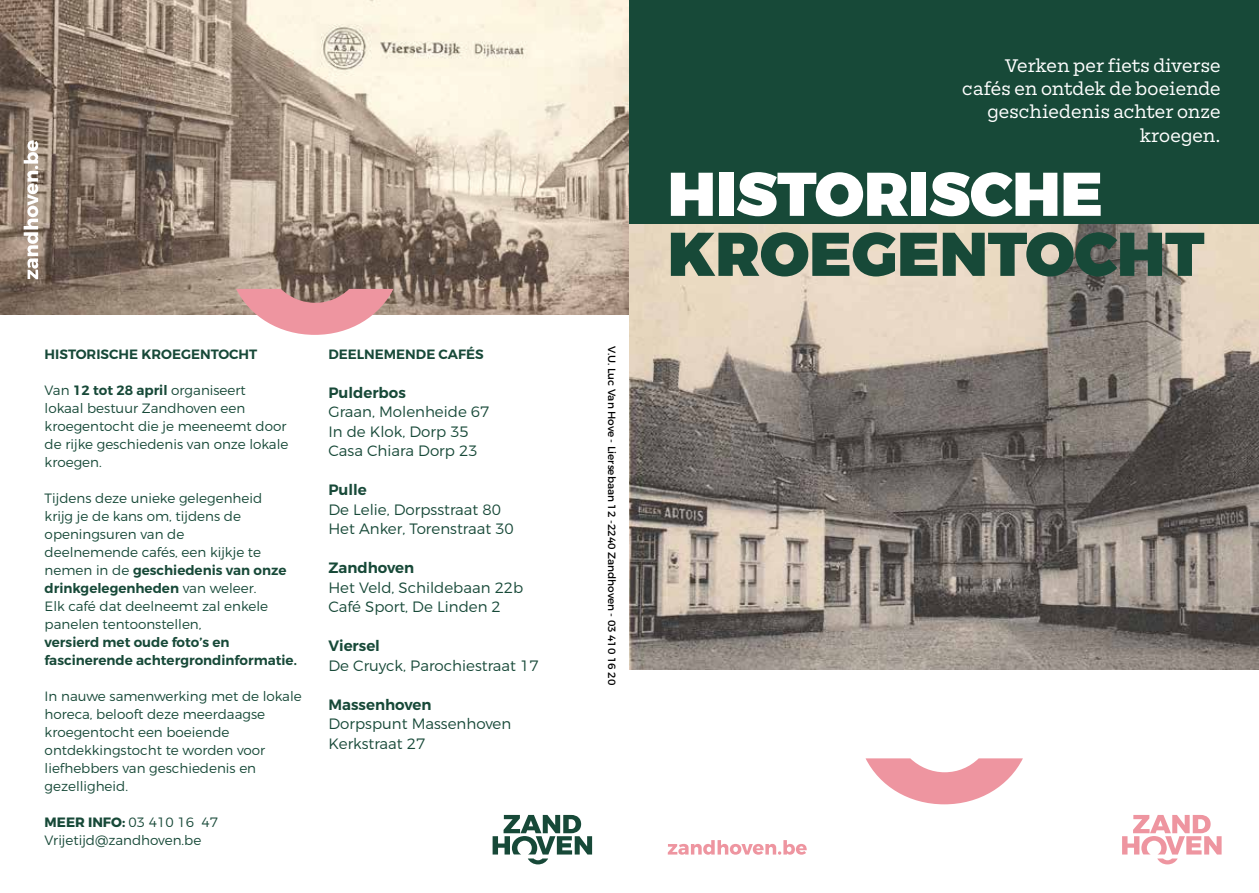
<style>
.page{position:relative;width:1259px;height:893px;background:#fff}
.page>*{position:absolute;margin:0;border:0;box-sizing:border-box;transform-origin:0 0}
.t1{font:900 61.5px "Montserrat";color:#174938}
.t2{font:900 61.5px "Montserrat";color:#fff}
.t3{font:19.5px/23.4px "Mortise";color:#fff;text-align:right}
.t4{font:300 15px/19.5px "Montserrat";color:#174938}
.t5{font:600 15px "Montserrat";color:#174938}
.t6{font:300 13.5px/18px "Montserrat";color:#174938}
.t7{font:600 13.5px/18px "Montserrat";color:#174938}
.t8{font:10.5px "Montserrat";color:#000}
.s1{font-weight:600}
.s2{font-weight:700}
</style>
<div class="page">
<img style="left:0;top:0;width:629px;height:315px">
<svg style="left:24px;top:140px;width:14px;height:139px"></svg>
<img style="left:629px;top:223px;width:630px;height:447px">
<div style="left:629px;top:0;width:630px;height:223px;background:#174938"></div>
<svg style="left:1122px;top:815px;width:99px;height:49px"></svg>
<svg style="left:668px;top:840px;width:139px;height:15px"></svg>
<svg style="left:865px;top:758px;width:158px;height:46px"></svg>
<svg style="left:236px;top:289px;width:157px;height:46px"></svg>
<svg style="left:492px;top:815px;width:100px;height:49px"></svg>
<p class="t7" style="left:45px;top:345px;width:214px">HISTORISCHE KROEGENTOCHT</p>
<p class="t6" style="left:45px;top:381px;width:245px">Van <span class="s1">12 tot 28 april</span> organiseert<br>lokaal bestuur Zandhoven een kroegentocht die je meeneemt door de rijke geschiedenis van onze lokale kroegen.</p>
<p class="t6" style="left:45px;top:489px;width:243px">Tijdens deze unieke gelegenheid krijg je de kans om, tijdens de openingsuren van de<br>deelnemende cafés, een kijkje te nemen in de <span class="s1">geschiedenis van onze drinkgelegenheden</span> van weleer.<br>Elk café dat deelneemt zal enkele panelen tentoonstellen,</p>
<p class="t7" style="left:45px;top:633px;width:254px">versierd met oude foto’s en fascinerende achtergrondinformatie.</p>
<p class="t6" style="left:45px;top:687px;width:259px">In nauwe samenwerking met de lokale horeca, belooft deze meerdaagse kroegentocht een boeiende ontdekkingstocht te worden voor liefhebbers van geschiedenis en gezelligheid.</p>
<p class="t6" style="left:45px;top:813px;width:175px"><span class="s2">MEER INFO:</span> 03 410 16 47<br>Vrijetijd@zandhoven.be</p>
<p class="t7" style="left:328px;top:345px;width:157px">DEELNEMENDE CAFÉS</p>
<p class="t5" style="left:328px;top:383px;width:79px">Pulderbos</p>
<p class="t4" style="left:328px;top:402px;width:163px">Graan, Molenheide 67<br>In de Klok, Dorp 35<br>Casa Chiara Dorp 23</p>
<p class="t5" style="left:328px;top:481px;width:40px">Pulle</p>
<p class="t4" style="left:328px;top:500px;width:187px">De Lelie, Dorpsstraat 80<br>Het Anker, Torenstraat 30</p>
<p class="t5" style="left:328px;top:559px;width:87px">Zandhoven</p>
<p class="t4" style="left:328px;top:578px;width:196px">Het Veld, Schildebaan 22b<br>Café Sport, De Linden 2</p>
<p class="t5" style="left:328px;top:637px;width:53px">Viersel</p>
<p class="t4" style="left:328px;top:656px;width:212px">De Cruyck, Parochiestraat 17</p>
<p class="t5" style="left:328px;top:695px;width:105px">Massenhoven</p>
<p class="t4" style="left:328px;top:714px;width:184px">Dorpspunt Massenhoven<br>Kerkstraat 27</p>
<p class="t8" style="left:618px;top:346px;width:341px;rotate:90deg">V.U. Luc Van Hove - Liersebaan 12 -2240 Zandhoven - 03 410 16 20</p>
<h2 class="t3" style="left:962px;top:54px;width:260px">Verken per fiets diverse cafés en ontdek de boeiende geschiedenis achter onze kroegen.</h2>
<h1 class="t2" style="left:668px;top:156px;width:437px">HISTORISCHE</h1>
<h1 class="t1" style="left:668px;top:216px;width:538px">KROEGENTOCHT</h1>
</div>
